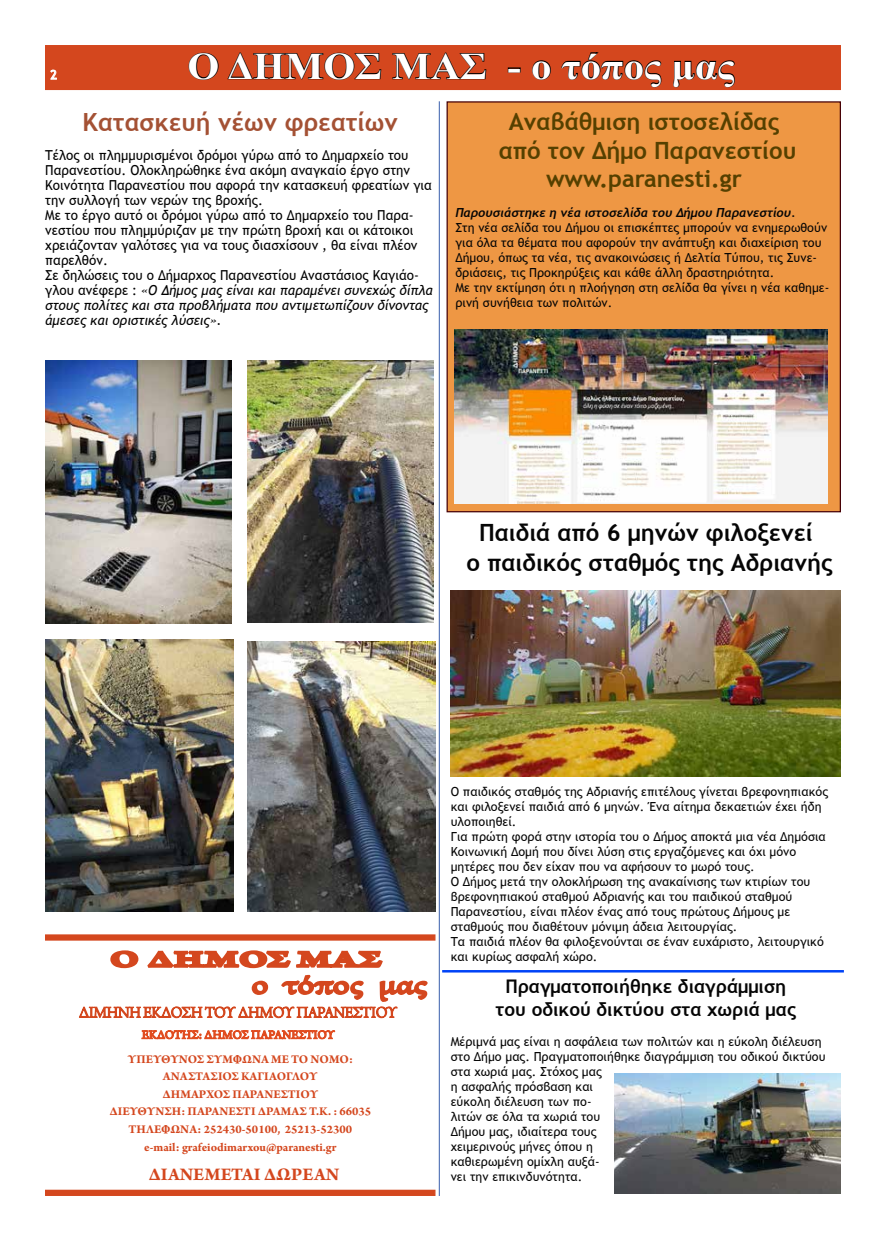
<style>
.page{position:relative;width:886px;height:1241px;background:#fff}
.page>*{position:absolute;margin:0;border:0;box-sizing:border-box;transform-origin:0 0}
.t1{font:700 37.5px "Times New Roman";color:#fff;scale:1.09 1}
.t2{font:700 25px "Trebuchet MS";color:#a45134}
.t3{font:700 23.75px/28.5px "Trebuchet MS";color:#554000;text-align:center}
.t4{font:700 23.75px/30px "Trebuchet MS";color:#050505;text-align:center}
.t5{font:700 18.75px/22.5px "Trebuchet MS";color:#050505;text-align:center}
.t6{font:700 18.75px "Arno Pro";letter-spacing:.005em;color:#d4471e}
.t7{font:13.75px/15px "Trebuchet MS";color:#000}
.t8{font:12.5px/15px "Trebuchet MS";color:#050505}
.t9{font:700 12.5px/17.5px "Arno Pro";color:#d4471e;text-align:center}
.t10{font:italic 700 12.5px "Trebuchet";color:#050505}
.t11{font:12.5px "Trebuchet MS";color:#fff}
.s1{font-style:italic}
</style>
<div class="page">
<div style="left:45px;top:45px;width:796px;height:45px;background:#d4471e"></div>
<svg style="left:50px;top:69px;width:7px;height:11px"></svg>
<svg style="left:188px;top:53px;width:31px;height:27px"></svg>
<svg style="left:227px;top:52px;width:155px;height:28px"></svg>
<svg style="left:392px;top:52px;width:95px;height:28px"></svg>
<div style="left:508px;top:67px;width:13px;height:5px;border:1px solid #000"></div>
<svg style="left:532px;top:60px;width:19px;height:20px"></svg>
<svg style="left:561px;top:52px;width:101px;height:36px"></svg>
<svg style="left:673px;top:60px;width:62px;height:28px"></svg>
<div style="left:446px;top:101px;width:395px;height:411px;background:#ee9744;border:1px solid #460005"></div>
<hr style="left:439px;top:101px;width:1px;height:1094px;background:#385eab">
<svg style="left:45px;top:934px;width:390px;height:6px"></svg>
<hr style="left:442px;top:969px;width:402px;height:3px;background:#0043f7">
<img style="left:247px;top:641px;width:188px;height:270px">
<img style="left:248px;top:360px;width:185px;height:262px">
<img style="left:45px;top:639px;width:188px;height:272px">
<img style="left:455px;top:329px;width:373px;height:175px">
<img style="left:45px;top:360px;width:186px;height:263px">
<img style="left:450px;top:590px;width:391px;height:186px">
<img style="left:614px;top:1073px;width:227px;height:119px">
<svg style="left:109px;top:852px;width:275px;height:99px"></svg>
<svg style="left:45px;top:1189px;width:390px;height:6px;background:#d95d39"></svg>
<svg style="left:79px;top:951px;width:349px;height:89px"></svg>
<h1 class="t1" style="left:188px;top:40px;width:503px">Ο ΔΗΜΟΣ ΜΑΣ - ο τόπος μας</h1>
<h3 class="t3" style="left:499px;top:107px;width:299px">Αναβάθμιση ιστοσελίδας από τον Δήμο Παρανεστίου www.paranesti.gr</h3>
<p class="t10" style="left:455px;top:205px;width:342px">Παρουσιάστηκε η νέα ιστοσελίδα του Δήμου Παρανεστίου.</p>
<p class="t8" style="left:455px;top:220px;width:375px">Στη νέα σελίδα του Δήμου οι επισκέπτες μπορούν να ενημερωθούν για όλα τα θέματα που αφορούν την ανάπτυξη και διαχείριση του Δήμου, όπως τα νέα, τις ανακοινώσεις ή Δελτία Τύπου, τις Συνε&shy;δριάσεις, τις Προκηρύξεις και κάθε άλλη δραστηριότητα.<br>Με την εκτίμηση ότι η πλοήγηση στη σελίδα θα γίνει η νέα καθημε&shy;ρινή συνήθεια των πολιτών.</p>
<p class="t11" style="left:50px;top:67px;width:8px">2</p>
<h2 class="t2" style="left:83px;top:106px;width:317px">Κατασκευή νέων φρεατίων</h2>
<p class="t7" style="left:45px;top:148px;width:389px">Τέλος οι πλημμυρισμένοι δρόμοι γύρω από το Δημαρχείο του Παρανεστίου. Ολοκληρώθηκε ένα ακόμη αναγκαίο έργο στην Κοινότητα Παρανεστίου που αφορά την κατασκευή φρεατίων για την συλλογή των νερών της βροχής.<br>Με το έργο αυτό οι δρόμοι γύρω από το Δημαρχείο του Παρα&shy;νεστίου που πλημμύριζαν με την πρώτη βροχή και οι κάτοικοι χρειάζονταν γαλότσες για να τους διασχίσουν , θα είναι πλέον παρελθόν.<br>Σε δηλώσεις του ο Δήμαρχος Παρανεστίου Αναστάσιος Καγιάο&shy;γλου ανέφερε : <span class="s1">«Ο Δήμος μας είναι και παραμένει συνεχώς δίπλα στους πολίτες και στα προβλήματα που αντιμετωπίζουν δίνοντας άμεσες και οριστικές λύσεις».</span></p>
<h3 class="t4" style="left:466px;top:517px;width:367px">Παιδιά από 6 μηνών φιλοξενεί<br>ο παιδικός σταθμός της Αδριανής</h3>
<p class="t8" style="left:451px;top:783px;width:379px">Ο παιδικός σταθμός της Αδριανής επιτέλους γίνεται βρεφονηπιακός και φιλοξενεί παιδιά από 6 μηνών. Ένα αίτημα δεκαετιών έχει ήδη υλοποιηθεί.<br>Για πρώτη φορά στην ιστορία του ο Δήμος αποκτά μια νέα Δημόσια Κοινωνική Δομή που δίνει λύση στις εργαζόμενες και όχι μόνο μητέρες που δεν είχαν που να αφήσουν το μωρό τους.<br>Ο Δήμος μετά την ολοκλήρωση της ανακαίνισης των κτιρίων του βρεφονηπιακού σταθμού Αδριανής και του παιδικού σταθμού Παρανεστίου, είναι πλέον ένας από τους πρώτους Δήμους με σταθμούς που διαθέτουν μόνιμη άδεια λειτουργίας.<br>Τα παιδιά πλέον θα φιλοξενούνται σε έναν ευχάριστο, λειτουργικό και κυρίως ασφαλή χώρο.</p>
<h3 class="t5" style="left:496px;top:975px;width:302px">Πραγματοποιήθηκε διαγράμμιση του οδικού δικτύου στα χωριά μας</h3>
<p class="t8" style="left:451px;top:1033px;width:376px">Μέριμνά μας είναι η ασφάλεια των πολιτών και η εύκολη διέλευση στο Δήμο μας. Πραγματοποιήθηκε διαγράμμιση του οδικού δικτύου στα χωριά μας. Στόχος μας<br>η ασφαλής πρόσβαση και<br>εύκολη διέλευση των πο-<br>λιτών σε όλα τα χωριά του<br>Δήμου μας, ιδιαίτερα τους<br>χειμερινούς μήνες όπου η<br>καθιερωμένη ομίχλη αυξά-</p>
<p class="t9" style="left:109px;top:1050px;width:263px">ΥΠΕΥΘΥΝΟΣ ΣΥΜΦΩΝΑ ΜΕ ΤΟ ΝΟΜΟ:<br>ΑΝΑΣΤΑΣΙΟΣ ΚΑΓΙΑΟΓΛΟΥ<br>ΔΗΜΑΡΧΟΣ ΠΑΡΑΝΕΣΤΙΟΥ<br>ΔΙΕΥΘΥΝΣΗ: ΠΑΡΑΝΕΣΤΙ ΔΡΑΜΑΣ Τ.Κ. : 66035<br>ΤΗΛΕΦΩΝΑ: 252430-50100, 25213-52300 e-mail: grafeiodimarxou@paranesti.gr</p>
<h3 class="t6" style="left:148px;top:1162px;width:192px">ΔΙΑΝΕΜΕΤΑΙ ΔΩΡΕΑΝ</h3>
<p class="t8" style="left:451px;top:1168px;width:133px">νει την επικινδυνότητα.</p>
</div>
